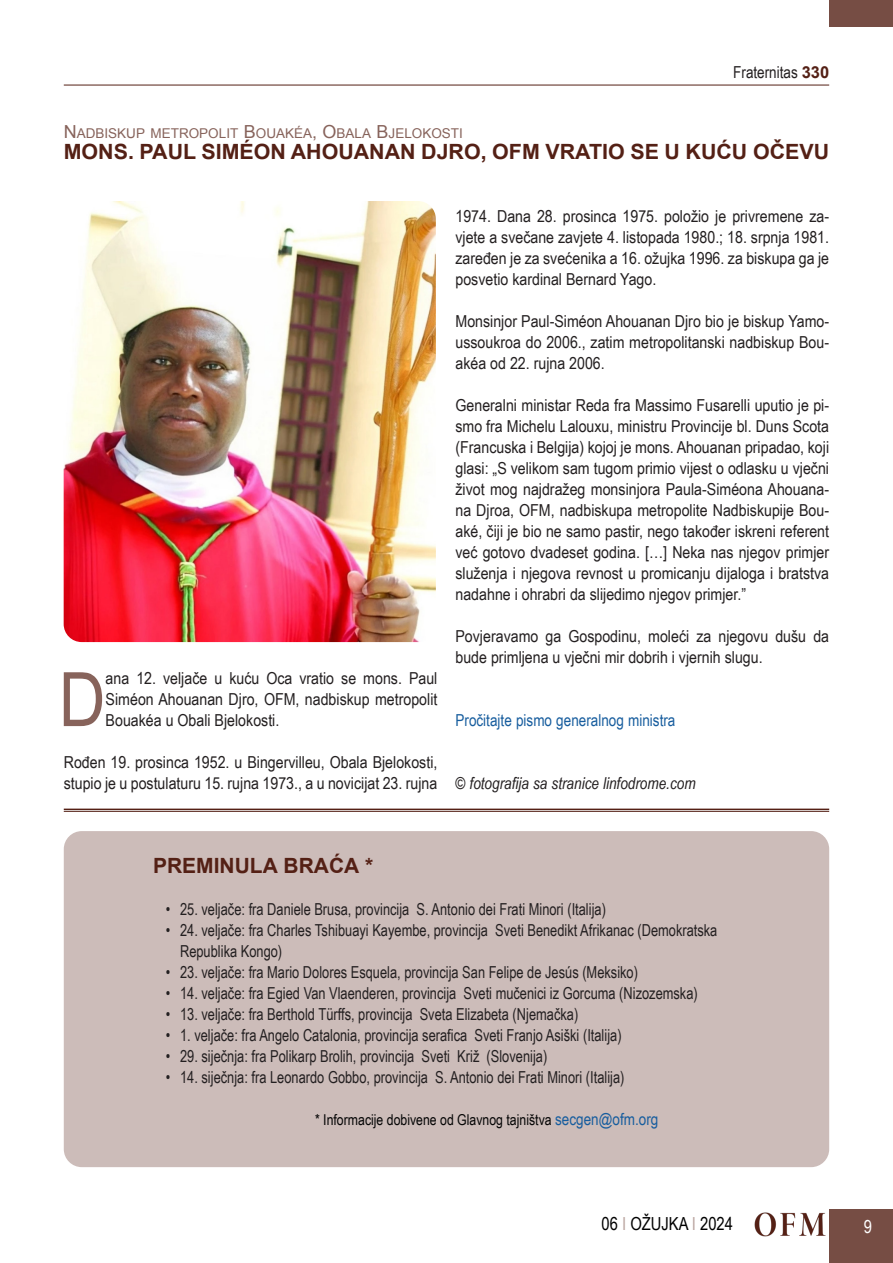
<style>
.page{position:relative;width:893px;height:1263px;background:#fff}
.page>*{position:absolute;margin:0;border:0;box-sizing:border-box;transform-origin:0 0}
.Testo_normal{font:75.15px "Arial Narrow";color:#87635b;scale:1.05 1}
.Titolo{font:700 21px "Arial";color:#542015}
.t1{font:18px "Arial Narrow";color:#000}
.t2{font:18px "Arial Narrow";color:#fff}
.Testo_normal-2{font:16.5px/21px "Arial Narrow";color:#231f20;text-align:justify;scale:1.05 1}
.Testo_normal-3{font:16.5px/21px "Arial Narrow";color:#231f20;scale:.95 1}
.Titolo-2{font:italic 16.5px "Arial Narrow";color:#231f20}
.Titolo-3{font:16.5px "Arial Narrow";color:#175d9e}
.Testo_normal-4{font:16.5px "Arial Narrow";color:#231f20}
.t3{font:15px "Arial Narrow";color:#050505}
.Titolo_piccolo{font:13.5px "Arial";color:#87635b}
.s1{font-family:"Arial";font-weight:700;color:#542015}
.s2{font-size:18px}
.s3{font-size:16.5px;color:#175d9e}
.s4{color:#bba6a1}
</style>
<div class="page">
<div style="left:829px;top:1209px;width:64px;height:54px;background:#764d44"></div>
<hr style="left:64px;top:85px;width:765px;height:1px;background:#542015">
<div style="left:829px;top:0;width:64px;height:27px;background:#764d44"></div>
<img style="left:755px;top:1212px;width:71px;height:24px">
<img style="left:64px;top:201px;width:372px;height:441px">
<hr style="left:64px;top:809px;width:765px;height:1px;background:#542015">
<hr style="left:64px;top:811px;width:765px;height:1px;background:#542015">
<div style="left:64px;top:831px;width:765px;height:336px;background:#ccbcb9;border-radius:18px"></div>
<p class="Testo_normal-4" style="left:733px;top:60px;width:97px">Fraternitas <span class="s1">330</span></p>
<p class="Titolo_piccolo" style="left:64px;top:124px;width:401px"><span class="s2">N</span>ADBISKUP METROPOLIT <span class="s2">B</span>OUAKÉA<span class="s2">, O</span>BALA <span class="s2">B</span>JELOKOSTI</p>
<p class="Titolo" style="left:64px;top:138px;width:767px">MONS. PAUL SIMÉON AHOUANAN DJRO, OFM VRATIO SE U KUĆU OČEVU</p>
<p class="Testo_normal" style="left:59px;top:644px;width:46px">D</p>
<p class="Testo_normal-2" style="left:106px;top:667px;width:317px">ana 12. veljače u kuću Oca vratio se mons. Paul Siméon Ahouanan Djro, OFM, nadbiskup metropolit Bouakéa u Obali Bjelokosti.</p>
<p class="Testo_normal-2" style="left:64px;top:751px;width:357px">Rođen 19. prosinca 1952. u Bingervilleu, Obala Bjelokosti, stupio je u postulaturu 15. rujna 1973., a u novicijat 23. rujna</p>
<p class="Testo_normal-2" style="left:455px;top:205px;width:357px">1974. Dana 28. prosinca 1975. položio je privremene za&shy;vjete a svečane zavjete 4. listopada 1980.; 18. srpnja 1981. zaređen je za svećenika a 16. ožujka 1996. za biskupa ga je posvetio kardinal Bernard Yago.</p>
<p class="Testo_normal-2" style="left:455px;top:310px;width:357px">Monsinjor Paul-Siméon Ahouanan Djro bio je biskup Yamo&shy;ussoukroa do 2006., zatim metropolitanski nadbiskup Bou&shy;akéa od 22. rujna 2006.</p>
<p class="Testo_normal-2" style="left:455px;top:394px;width:357px">Generalni ministar Reda fra Massimo Fusarelli uputio je pi&shy;smo fra Michelu Lalouxu, ministru Provincije bl. Duns Scota (Francuska i Belgija) kojoj je mons. Ahouanan pripadao, koji glasi: „S velikom sam tugom primio vijest o odlasku u vječni život mog najdražeg monsinjora Paula-Siméona Ahouana&shy;na Djroa, OFM, nadbiskupa metropolite Nadbiskupije Bou&shy;aké, čiji je bio ne samo pastir, nego također iskreni referent već gotovo dvadeset godina. […] Neka nas njegov primjer služenja i njegova revnost u promicanju dijaloga i bratstva nadahne i ohrabri da slijedimo njegov primjer.”</p>
<p class="Testo_normal-2" style="left:455px;top:625px;width:357px">Povjeravamo ga Gospodinu, moleći za njegovu dušu da bude primljena u vječni mir dobrih i vjernih slugu.</p>
<p class="Titolo-3" style="left:455px;top:708px;width:221px">Pročitajte pismo generalnog ministra</p>
<p class="Titolo-2" style="left:455px;top:772px;width:242px">© fotografija sa stranice linfodrome.com</p>
<p class="Titolo" style="left:153px;top:852px;width:222px">PREMINULA BRAĆA *</p>
<p class="Testo_normal-3" style="left:166px;top:898px;width:465px">• 25. veljače: fra Daniele Brusa, provincija S. Antonio dei Frati Minori (Italija)</p>
<p class="Testo_normal-3" style="left:180px;top:919px;width:567px;text-indent:-14px">• 24. veljače: fra Charles Tshibuayi Kayembe, provincija Sveti Benedikt Afrikanac (Demokratska<br>Republika Kongo)</p>
<p class="Testo_normal-3" style="left:166px;top:961px;width:499px">• 23. veljače: fra Mario Dolores Esquela, provincija San Felipe de Jesús (Meksiko)</p>
<p class="Testo_normal-3" style="left:166px;top:982px;width:561px">• 14. veljače: fra Egied Van Vlaenderen, provincija Sveti mučenici iz Gorcuma (Nizozemska)</p>
<p class="Testo_normal-3" style="left:166px;top:1003px;width:436px">• 13. veljače: fra Berthold Türffs, provincija Sveta Elizabeta (Njemačka)</p>
<p class="Testo_normal-3" style="left:166px;top:1024px;width:481px">• 1. veljače: fra Angelo Catalonia, provincija serafica Sveti Franjo Asiški (Italija)</p>
<p class="Testo_normal-3" style="left:166px;top:1045px;width:403px">• 29. siječnja: fra Polikarp Brolih, provincija Sveti Križ (Slovenija)</p>
<p class="Testo_normal-3" style="left:166px;top:1066px;width:484px">• 14. siječnja: fra Leonardo Gobbo, provincija S. Antonio dei Frati Minori (Italija)</p>
<p class="t3" style="left:315px;top:1109px;width:345px">* Informacije dobivene od Glavnog tajništva <span class="s3">secgen@ofm.org</span></p>
<p class="t1" style="left:602px;top:1210px;width:133px">06 <span class="s4">I</span> OŽUJKA <span class="s4">I</span> 2024</p>
<p class="t2" style="left:864px;top:1213px;width:10px">9</p>
</div>
